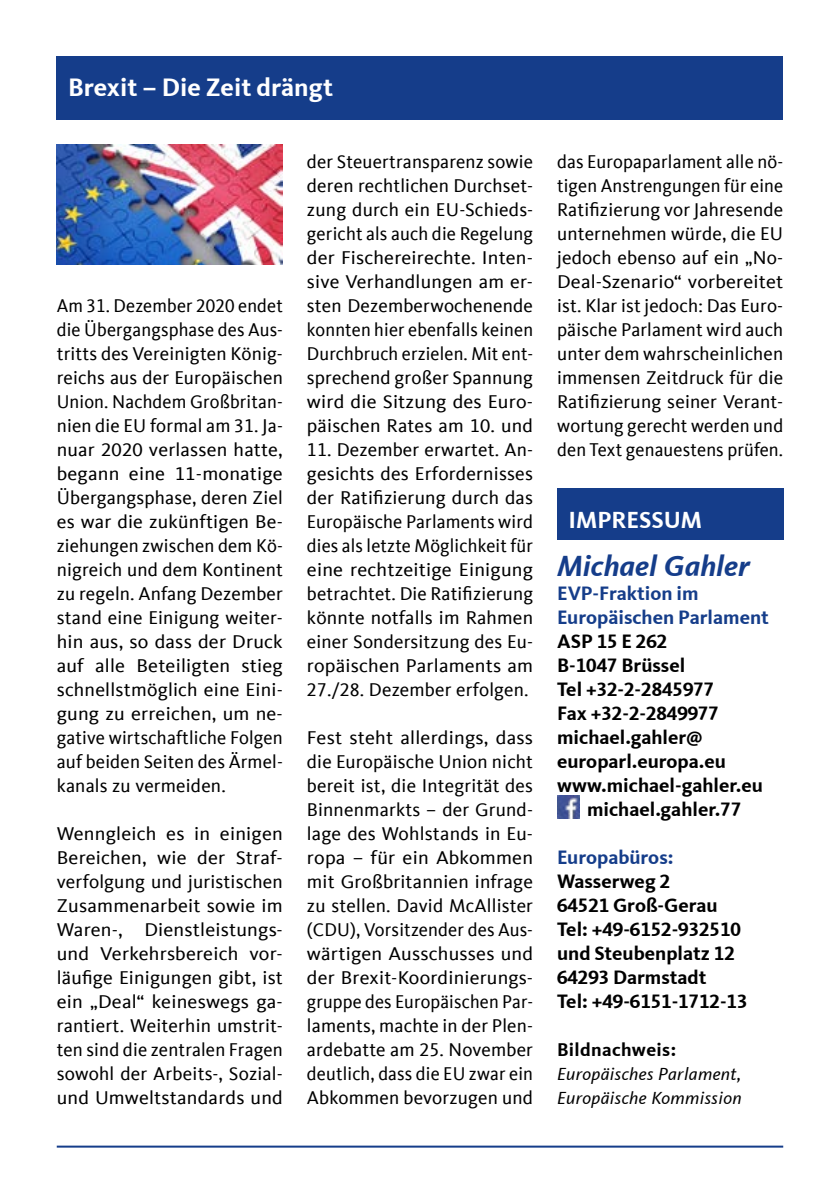
<style>
.page{position:relative;width:840px;height:1191px;background:#fff}
.page>*{position:absolute;margin:0;border:0;box-sizing:border-box;transform-origin:0 0}
.t1{font:italic 700 30px "CDU Kievit Tab";color:#153d8a}
.t2{font:700 26px "CDU Kievit Tab";color:#fff}
.t3{font:700 24px "CDU Kievit Tab";color:#fff}
.t4{font:700 20px/24px "CDU Kievit Tab";color:#000}
.t5{font:700 20px/24px "CDU Kievit Tab";color:#153d8a}
.t6{font:19px/24px "CDU Kievit Tab";letter-spacing:.01em;color:#000;text-align:justify}
.t7{font:19px/24px "CDU Kievit Tab";letter-spacing:.01em;color:#000;text-align:justify;scale:1.05 1}
.t8{font:19px/24px "CDU Kievit Tab";letter-spacing:.01em;color:#000;text-align:justify;scale:.96 1}
.t9{font:700 19px "CDU Kievit Tab";letter-spacing:.02em;color:#000}
.t10{font:italic 18px/24px "CDU Kievit Tab";letter-spacing:.02em;color:#000}
</style>
<div class="page">
<hr style="left:57px;top:1145px;width:725px;height:2px;background:#153d8a">
<div style="left:556px;top:489px;width:226px;height:51px;background:#153d8a"></div>
<img style="left:557px;top:796px;width:22px;height:22px">
<div style="left:57px;top:57px;width:725px;height:63px;background:#153d8a"></div>
<img style="left:57px;top:144px;width:226px;height:120px">
<h2 class="t2" style="left:68px;top:72px;width:266px">Brexit – Die Zeit drängt</h2>
<p class="t8" style="left:57px;top:294px;width:237px">Am 31. Dezember 2020 endet die Übergangsphase des Aus&shy;tritts des Vereinigten König&shy;reichs aus der Europäischen Union. Nachdem Großbritan&shy;nien die EU formal am 31. Ja&shy;nuar 2020 verlassen hatte, begann eine 11-monatige Übergangsphase, deren Ziel es war die zukünftigen Be&shy;ziehungen zwischen dem Kö&shy;nigreich und dem Kontinent zu regeln. Anfang Dezember stand eine Einigung weiter&shy;hin aus, so dass der Druck auf alle Beteiligten stieg schnellstmöglich eine Eini&shy;gung zu erreichen, um ne&shy;gative wirtschaftliche Folgen auf beiden Seiten des Ärmel&shy;kanals zu vermeiden.</p>
<p class="t7" style="left:57px;top:822px;width:217px">Wenngleich es in einigen Bereichen, wie der Straf&shy;verfolgung und juristischen Zusammenarbeit sowie im Waren-, Dienstleistungs&shy;und Verkehrsbereich vor&shy;läufige Einigungen gibt, ist ein „Deal“ keineswegs ga&shy;rantiert. Weiterhin umstrit&shy;ten sind die zentralen Fragen sowohl der Arbeits-, Sozial&shy;und Umweltstandards und</p>
<p class="t6" style="left:307px;top:150px;width:227px">der Steuertransparenz sowie deren rechtlichen Durchset&shy;zung durch ein EU-Schieds&shy;gericht als auch die Regelung der Fischereirechte. Inten&shy;sive Verhandlungen am er&shy;sten Dezemberwochenende konnten hier ebenfalls keinen Durchbruch erzielen. Mit ent&shy;sprechend großer Spannung wird die Sitzung des Euro&shy;päischen Rates am 10. und</p>
<p class="t6" style="left:307px;top:438px;width:227px">11. Dezember erwartet. An&shy;gesichts des Erfordernisses der Ratifizierung durch das Europäische Parlaments wird dies als letzte Möglichkeit für eine rechtzeitige Einigung betrachtet. Die Ratifizierung könnte notfalls im Rahmen einer Sondersitzung des Eu&shy;ropäischen Parlaments am 27./28. Dezember erfolgen.</p>
<p class="t7" style="left:307px;top:726px;width:217px">Fest steht allerdings, dass die Europäische Union nicht bereit ist, die Integrität des Binnenmarkts – der Grund&shy;lage des Wohlstands in Eu&shy;ropa – für ein Abkommen mit Großbritannien infrage zu stellen. David McAllister (CDU), Vorsitzender des Aus&shy;wärtigen Ausschusses und der Brexit-Koordinierungs&shy;gruppe des Europäischen Par&shy;laments, machte in der Plen&shy;ardebatte am 25. November deutlich, dass die EU zwar ein Abkommen bevorzugen und</p>
<p class="t6" style="left:556px;top:150px;width:227px">das Europaparlament alle nö&shy;tigen Anstrengungen für eine Ratifizierung vor Jahresende unternehmen würde, die EU jedoch ebenso auf ein „No-Deal-Szenario“ vorbereitet ist. Klar ist jedoch: Das Euro&shy;päische Parlament wird auch unter dem wahrscheinlichen immensen Zeitdruck für die Ratifizierung seiner Verant&shy;wortung gerecht werden und den Text genauestens prüfen.</p>
<p class="t3" style="left:568px;top:506px;width:135px">IMPRESSUM</p>
<h1 class="t1" style="left:556px;top:548px;width:194px">Michael Gahler</h1>
<p class="t5" style="left:556px;top:581px;width:213px">EVP-Fraktion im<br>Europäischen Parlament</p>
<p class="t4" style="left:556px;top:629px;width:112px">ASP 15 E 262</p>
<p class="t4" style="left:556px;top:653px;width:130px">B-1047 Brüssel</p>
<p class="t4" style="left:556px;top:677px;width:159px">Tel +32-2-2845977</p>
<p class="t4" style="left:556px;top:701px;width:163px">Fax +32-2-2849977</p>
<p class="t4" style="left:556px;top:725px;width:147px">michael.gahler@</p>
<p class="t4" style="left:556px;top:749px;width:170px">europarl.europa.eu</p>
<p class="t4" style="left:556px;top:773px;width:207px">www.michael-gahler.eu</p>
<p class="t4" style="left:586px;top:797px;width:156px">michael.gahler.77</p>
<p class="t5" style="left:556px;top:845px;width:118px">Europabüros:</p>
<p class="t4" style="left:556px;top:869px;width:192px">Wasserweg 2<br>64521 Groß-Gerau<br>Tel: +49-6152-932510 und Steubenplatz 12<br>64293 Darmstadt<br>Tel: +49-6151-1712-13</p>
<p class="t9" style="left:556px;top:1039px;width:120px">Bildnachweis:</p>
<p class="t10" style="left:556px;top:1062px;width:186px">Europäisches Parlament,<br>Europäische Kommission</p>
</div>
